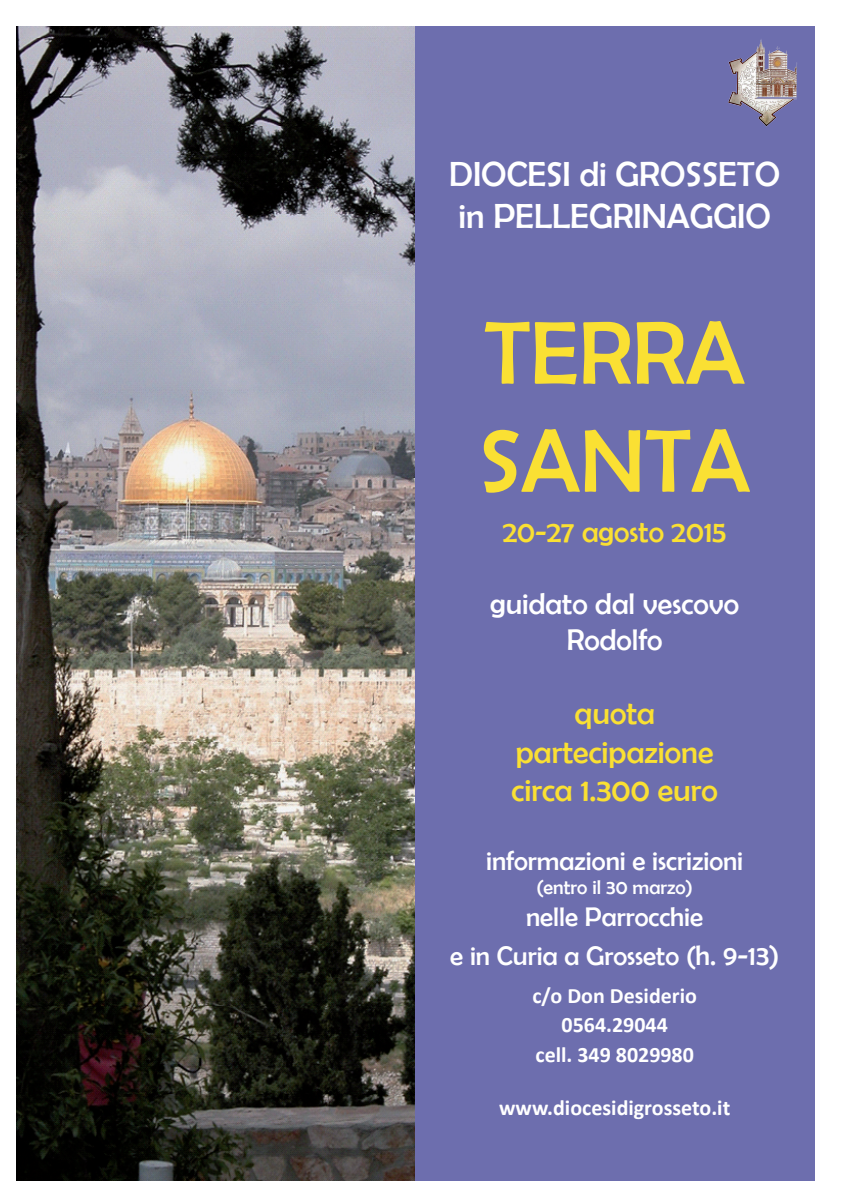
<style>
.page{position:relative;width:842px;height:1191px;background:#fff}
.page>*{position:absolute;margin:0;border:0;box-sizing:border-box;transform-origin:0 0}
.t1{font:90px/108px "Berlin Sans FB";color:#fae033}
.t2{font:35px/42px "Berlin Sans FB";color:#fff}
.t3{font:32px/38.4px "Berlin Sans FB";color:#fae033;text-align:center}
.t4{font:30px/36px "Berlin Sans FB";color:#fff;text-align:center}
.t5{font:30px "Berlin Sans FB";color:#fae033}
.t6{font:27px/39.3px "Berlin Sans FB";color:#fff;text-align:center}
.t7{font:700 22px/29.2px "Calibri";color:#fff;text-align:center}
.t8{font:20px "Berlin Sans FB";color:#fff}
.s1{font-size:28px}
</style>
<div class="page">
<img style="left:16px;top:26px;width:399px;height:1154px">
<div style="left:415px;top:26px;width:399px;height:1154px;background:#6d6eae"></div>
<img style="left:728px;top:39px;width:69px;height:88px">
<h2 class="t2" style="left:449px;top:153px;width:332px">DIOCESI di GROSSETO in PELLEGRINAGGIO</h2>
<h1 class="t1" style="left:479px;top:298px;width:273px">TERRA<br>SANTA</h1>
<h3 class="t5" style="left:503px;top:515px;width:226px">20-27 agosto 2015</h3>
<h3 class="t4" style="left:490px;top:585px;width:251px">guidato dal vescovo<br>Rodolfo</h3>
<h3 class="t3" style="left:511px;top:694px;width:208px">quota partecipazione circa 1.300 euro</h3>
<p class="t6" style="left:486px;top:840px;width:259px">informazioni e iscrizioni</p>
<p class="t8" style="left:537px;top:875px;width:158px">(entro il 30 marzo)</p>
<p class="t6" style="left:450px;top:897px;width:330px">nelle Parrocchie<br>e in Curia a Grosseto (<span class="s1">h. 9-13)</span></p>
<p class="t7" style="left:532px;top:981px;width:166px">c/o Don Desiderio<br>0564.29044<br>cell. 349 8029980</p>
<p class="t7" style="left:499px;top:1092px;width:233px">www.diocesidigrosseto.it</p>
</div>
